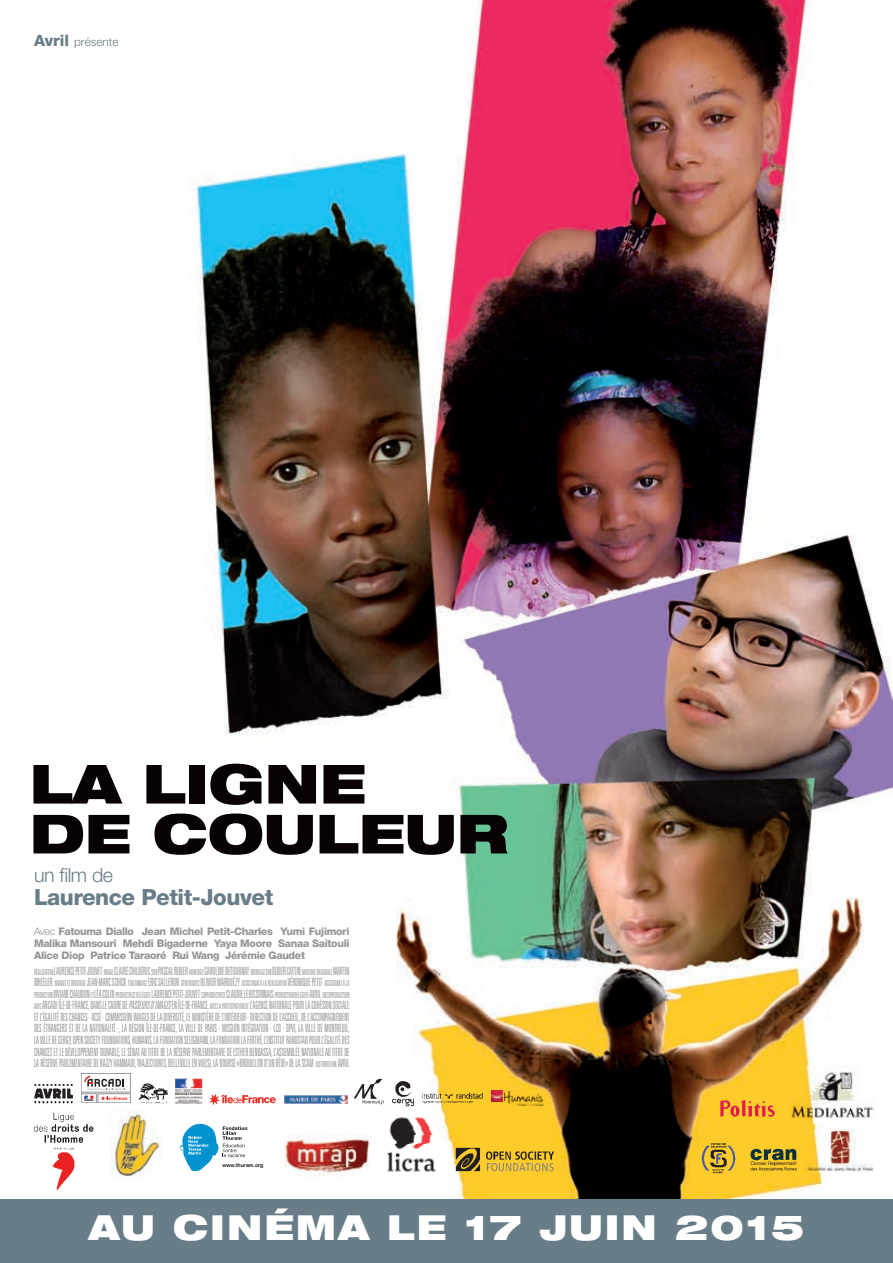
<style>
.page{position:relative;width:893px;height:1263px;background:#fff}
.page>*{position:absolute;margin:0;border:0;box-sizing:border-box;transform-origin:0 0}
.t1{font:900 expanded 54px/49.9px "Helvetica Neue";color:#080302}
.t2{font:900 expanded 34.5px "Helvetica Neue";letter-spacing:.06em;color:#fff}
.t3{font:800 22.2px "Helvetica Neue";letter-spacing:-.02em;color:#687d88}
.t4{font:300 19.65px "Helvetica Neue";color:#687d88}
.t5{font:300 11.85px "Helvetica Neue";color:#687d88}
.t6{font:300 ultra-condensed 11.25px/11.6px "Univers";letter-spacing:-.01em;color:#939598;text-align:justify;scale:.8 1}
.t7{font:800 10.5px/11.9px "Helvetica Neue";letter-spacing:-.03em;color:#939598;text-align:justify}
.t8{font:300 ultra-condensed 8.25px/11.6px "Univers";letter-spacing:-.01em;color:#939598;scale:.8 1}
.t9{font:700 5.25px "Helvetica";color:#231f20}
.s1{font-weight:800;font-size:15.75px}
.s2{font-weight:300}
.s3{font-size:8.25px}
.s4{font-size:11.25px}
</style>
<div class="page">
<img style="left:81px;top:0;width:812px;height:1199px">
<img style="left:392px;top:1080px;width:23px;height:27px">
<img style="left:284px;top:1095px;width:64px;height:8px">
<img style="left:353px;top:1078px;width:33px;height:27px">
<img style="left:138px;top:1082px;width:31px;height:22px">
<img style="left:421px;top:1091px;width:64px;height:15px">
<img style="left:175px;top:1079px;width:28px;height:25px">
<img style="left:34px;top:1084px;width:39px;height:20px">
<img style="left:207px;top:1092px;width:71px;height:14px">
<div style="left:81px;top:1073px;width:49px;height:19px;background:#fff"></div>
<div style="left:81px;top:1073px;width:49px;height:19px;border:1px solid #939598"></div>
<div style="left:98px;top:1094px;width:32px;height:9px;border:1px solid #939598"></div>
<div style="left:81px;top:1094px;width:15px;height:9px;background:#fff"></div>
<div style="left:81px;top:1094px;width:15px;height:9px;border:1px solid #939598"></div>
<svg style="left:84px;top:1076px;width:43px;height:25px"></svg>
<img style="left:503px;top:1090px;width:42px;height:16px">
<svg style="left:491px;top:1091px;width:11px;height:11px"></svg>
<div style="left:0;top:1199px;width:893px;height:64px;background:#687d88"></div>
<img style="left:33px;top:1107px;width:65px;height:87px">
<svg style="left:180px;top:1124px;width:67px;height:47px"></svg>
<img style="left:454px;top:1147px;width:102px;height:26px">
<img style="left:111px;top:1111px;width:53px;height:68px">
<img style="left:285px;top:1134px;width:84px;height:42px">
<img style="left:385px;top:1115px;width:53px;height:59px">
<img style="left:700px;top:1142px;width:37px;height:32px">
<img style="left:804px;top:1129px;width:73px;height:44px">
<img style="left:747px;top:1146px;width:52px;height:26px">
<svg style="left:720px;top:1100px;width:55px;height:17px"></svg>
<img style="left:790px;top:1065px;width:84px;height:58px">
<p class="t5" style="left:34px;top:35px;width:86px"><span class="s1">Avril</span> présente</p>
<h1 class="t1" style="left:30px;top:757px;width:480px">LA LIGNE<br>DE COULEUR</h1>
<h3 class="t4" style="left:34px;top:862px;width:81px">un film de</h3>
<h3 class="t3" style="left:34px;top:884px;width:241px">Laurence Petit-Jouvet</h3>
<p class="t7" style="left:34px;top:925px;width:317px"><span class="s2">Avec</span> fatouma Diallo Jean michel Petit-Charles yumi fujimori malika mansouri mehdi Bigaderne yaya moore Sanaa Saitouli Alice Diop Patrice taraoré Rui Wang Jérémie Gaudet</p>
<p class="t6" style="left:34px;top:964px;width:396px"><span class="s3">RÉALISATION</span> LAURENCE PETIT-JOUVET <span class="s3">IMAGE</span> CLAIRE CHILDÉRIC <span class="s3">SON</span> PASCAL RIBIER <span class="s3">MONTAGE</span> CAROLINE DETOURNAY <span class="s3">MONTAGE SON</span> DIDIER CATTIN <span class="s3">MUSIQUE ORIGINALE</span> MARTIN</p>
<p class="t8" style="left:34px;top:977px;width:396px"><span class="s4">WHEELER</span> MIXAGE ET BRUITAGE <span class="s4">JEAN-MARC SCHICK</span> ÉTALONNAGE <span class="s4">ERIC SALLERON</span> GÉNÉRIQUES <span class="s4">OLIVIER MARQUÉZY</span> ASSISTANAT À LA RÉALISATION <span class="s4">VÉRONIQUE PETIT</span> ASSISTANAT À LA<br>PRODUCTION <span class="s4">VIVIANE CHAUDON</span> ET <span class="s4">LÉA COLIN</span> PRODUCTRICE DÉLÉGUÉE <span class="s4">LAURENCE PETIT-JOUVET</span> COPRODUCTRICE <span class="s4">CLAUDIE LE BISSONNAIS</span> PRODUCTION DÉLÉGUÉE <span class="s4">AVRIL</span> EN COPRODUCTION</p>
<p class="t6" style="left:34px;top:999px;width:396px"><span class="s3">AVEC</span> ARCADI ÎLE-DE-FRANCE, DANS LE CADRE DE PASSEURSD’IMAGESEN ÎLE-DE-FRANCE. <span class="s3">AVEC LA PARTICIPATION DE</span> L’AGENCE NATIONALE POUR LA COHÉSION SOCIALE ET L’ÉGALITÉ DES CHANCES - ACSÉ - COMMISSION IMAGES DE LA DIVERSITÉ, LE MINISTÈRE DE L’INTÉRIEUR - DIRECTION DE L’ACCUEIL, DE L’ACCOMPAGNEMENT DES ÉTRANGERS ET DE LA NATIONALITÉ -, LA RÉGION ÎLE-DE-FRANCE, LA VILLE DE PARIS - MISSION INTÉGRATION - LCD - DPVI, LA VILLE DE MONTREUIL, LA VILLE DE CERGY, OPEN SOCIETY FOUNDATIONS, HUMANIS, LA FONDATION SELIGMANN, LA FONDATION LA FERTHÉ, L’INSTITUT RANDSTAD POUR L’ÉGALITÉ DES CHANCES ET LE DÉVELOPPEMENT DURABLE, LE SÉNAT AU TITRE DE LA RÉSERVE PARLEMENTAIRE DE ESTHER BENBASSA, L’ASSEMBLÉE NATIONALE AU TITRE DE LA RÉSERVE PARLEMENTAIRE DE RAZZY HAMMADI, TRAJECTOIRES, BELLEVILLE EN VUE(S), LA BOURSE «BROUILLON D’UN RÊVE» DE LA SCAM <span class="s3">DISTRIBUTION</span> AVRIL</p>
<p class="t9" style="left:222px;top:1162px;width:42px">www.thuram.org</p>
<h2 class="t2" style="left:89px;top:1205px;width:717px">AU CINÉMA LE 17 JUIN 2015</h2>
</div>
